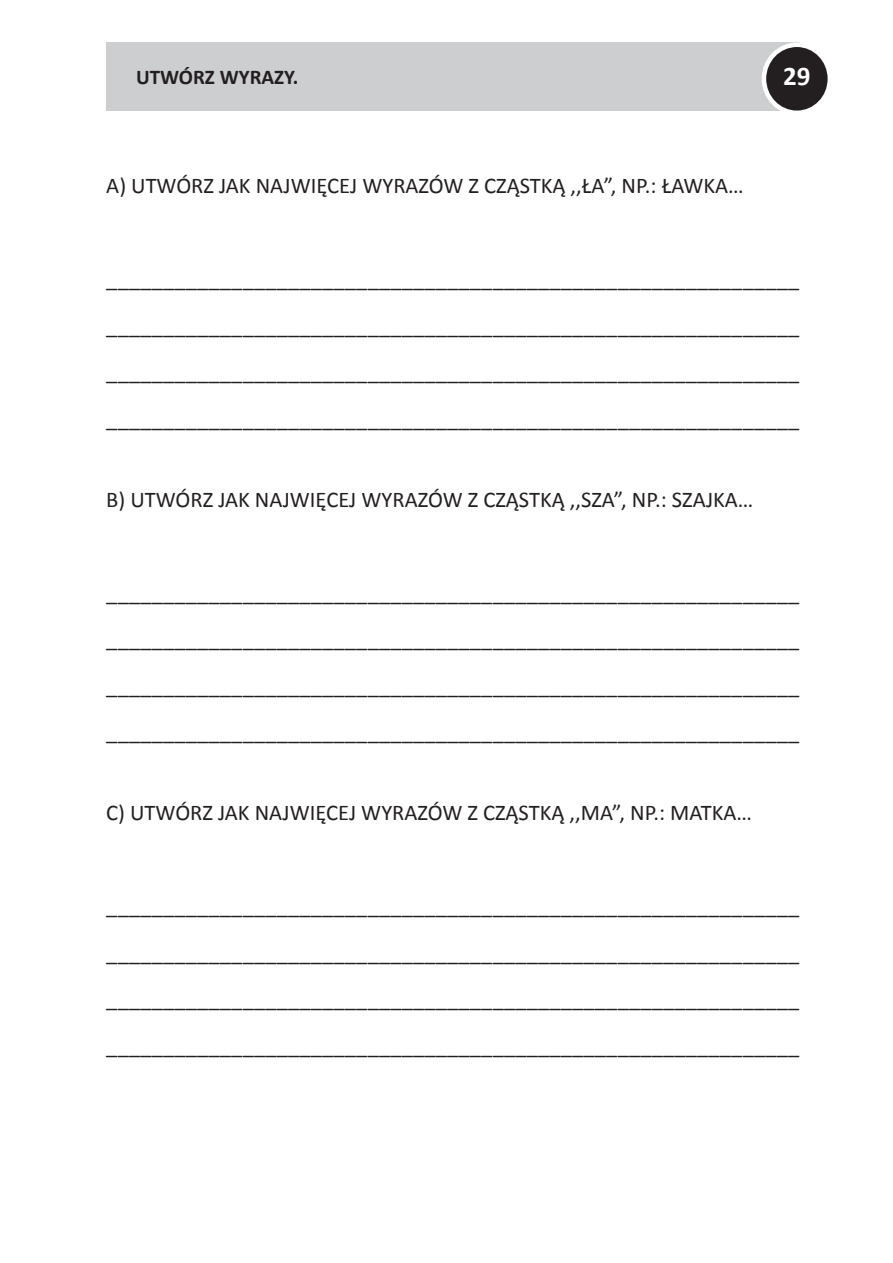
<style>
.page{position:relative;width:893px;height:1263px;background:#fff}
.page>*{position:absolute;margin:0;border:0;box-sizing:border-box;transform-origin:0 0}
.t1{font:700 27px "Calibri";color:#fff}
.t2{font:22.5px/46.5px "Calibri";color:#231f20;text-align:justify}
.t3{font:700 21px "Calibri";color:#231f20}
</style>
<div class="page">
<div style="left:106px;top:43px;width:693px;height:68px;background:#cdced0"></div>
<div style="left:764px;top:45px;width:66px;height:68px;background:#231f20;border-radius:50%"></div>
<div style="left:762px;top:43px;width:70px;height:72px;border:4px solid #fff;border-radius:50%"></div>
<p class="t3" style="left:136px;top:64px;width:164px">UTWÓRZ WYRAZY.</p>
<p class="t2" style="left:106px;top:162px;width:639px">A) UTWÓRZ JAK NAJWIĘCEJ WYRAZÓW Z CZĄSTKĄ ,,ŁA”, NP.: ŁAWKA…</p>
<p class="t1" style="left:783px;top:58px;width:29px">29</p>
<p class="t2" style="left:106px;top:255px;width:694px">_____________________________________________________________ _____________________________________________________________ _____________________________________________________________ _____________________________________________________________</p>
<p class="t2" style="left:106px;top:476px;width:649px">B) UTWÓRZ JAK NAJWIĘCEJ WYRAZÓW Z CZĄSTKĄ ,,SZA”, NP.: SZAJKA…</p>
<p class="t2" style="left:106px;top:569px;width:694px">_____________________________________________________________ _____________________________________________________________ _____________________________________________________________ _____________________________________________________________</p>
<p class="t2" style="left:106px;top:789px;width:647px">C) UTWÓRZ JAK NAJWIĘCEJ WYRAZÓW Z CZĄSTKĄ ,,MA”, NP.: MATKA…</p>
<p class="t2" style="left:106px;top:882px;width:694px">_____________________________________________________________ _____________________________________________________________ _____________________________________________________________ _____________________________________________________________</p>
</div>
